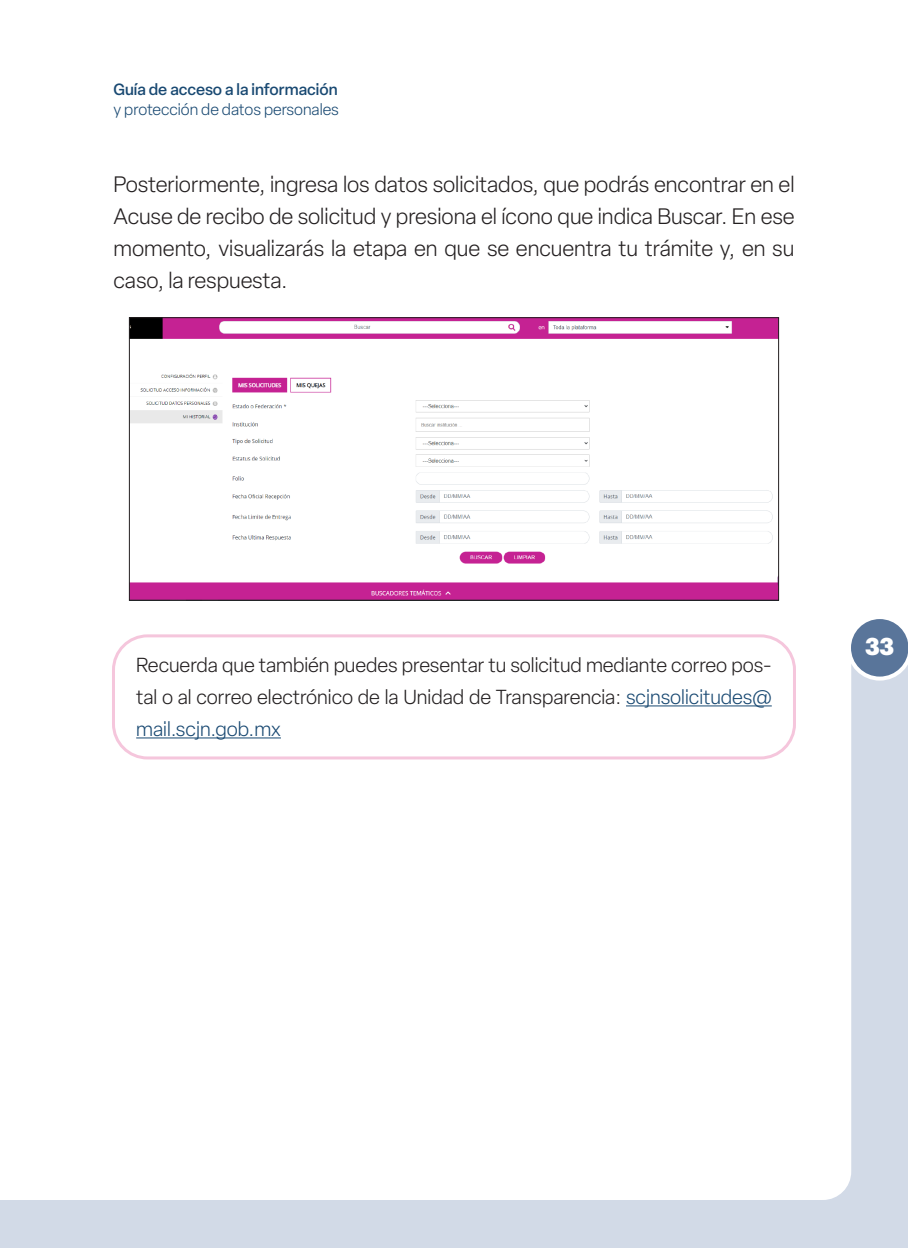
<style>
.page{position:relative;width:908px;height:1248px;background:#fff}
.page>*{position:absolute;margin:0;border:0;box-sizing:border-box;transform-origin:0 0}
.t1{font:900 24px "Elza";color:#fff}
.Parrafo{font:300 22px/32px "Elza";color:#231f20;text-align:justify}
.Párrafo_con_borde{font:300 20px/32px "Elza";color:#231f20;text-align:justify}
.t2{font:300 16px "Elza";color:#194972}
.t3{font:500 16px "Elza";color:#194972}
.s1{color:#194972}
</style>
<div class="page">
<div style="left:0;top:646px;width:907px;height:601px;background:#d2dae7"></div>
<div style="left:38px;top:317px;width:812px;height:882px;background:#fff"></div>
<div style="left:0;top:646px;width:38px;height:553px;background:#fff"></div>
<svg style="left:846px;top:615px;width:61px;height:65px"></svg>
<div style="left:112px;top:634px;width:683px;height:125px;border:3px solid #f5c6dc;border-radius:34px"></div>
<hr style="left:625px;top:705px;width:146px;height:1px;background:#194972">
<hr style="left:136px;top:737px;width:145px;height:1px;background:#194972">
<img style="left:131px;top:319px;width:645px;height:279px">
<div style="left:129px;top:317px;width:649px;height:283px;border:1px solid #231f20"></div>
<p class="t3" style="left:113px;top:79px;width:225px">Guía de acceso a la información</p>
<p class="t2" style="left:113px;top:99px;width:227px">y protección de datos personales</p>
<p class="Parrafo" style="left:113px;top:168px;width:682px">Posteriormente, ingresa los datos solicitados, que podrás encontrar en el Acuse de recibo de solicitud y presiona el ícono que indica Buscar. En ese momento, visualizarás la etapa en que se encuentra tu trámite y, en su caso, la respuesta.</p>
<p class="Párrafo_con_borde" style="left:136px;top:648px;width:636px">Recuerda que también puedes presentar tu solicitud mediante correo pos&shy;tal o al correo electrónico de la Unidad de Transparencia: <span class="s1">scjnsolicitudes@ mail.scjn.gob.mx</span></p>
<p class="t1" style="left:864px;top:629px;width:31px">33</p>
</div>
